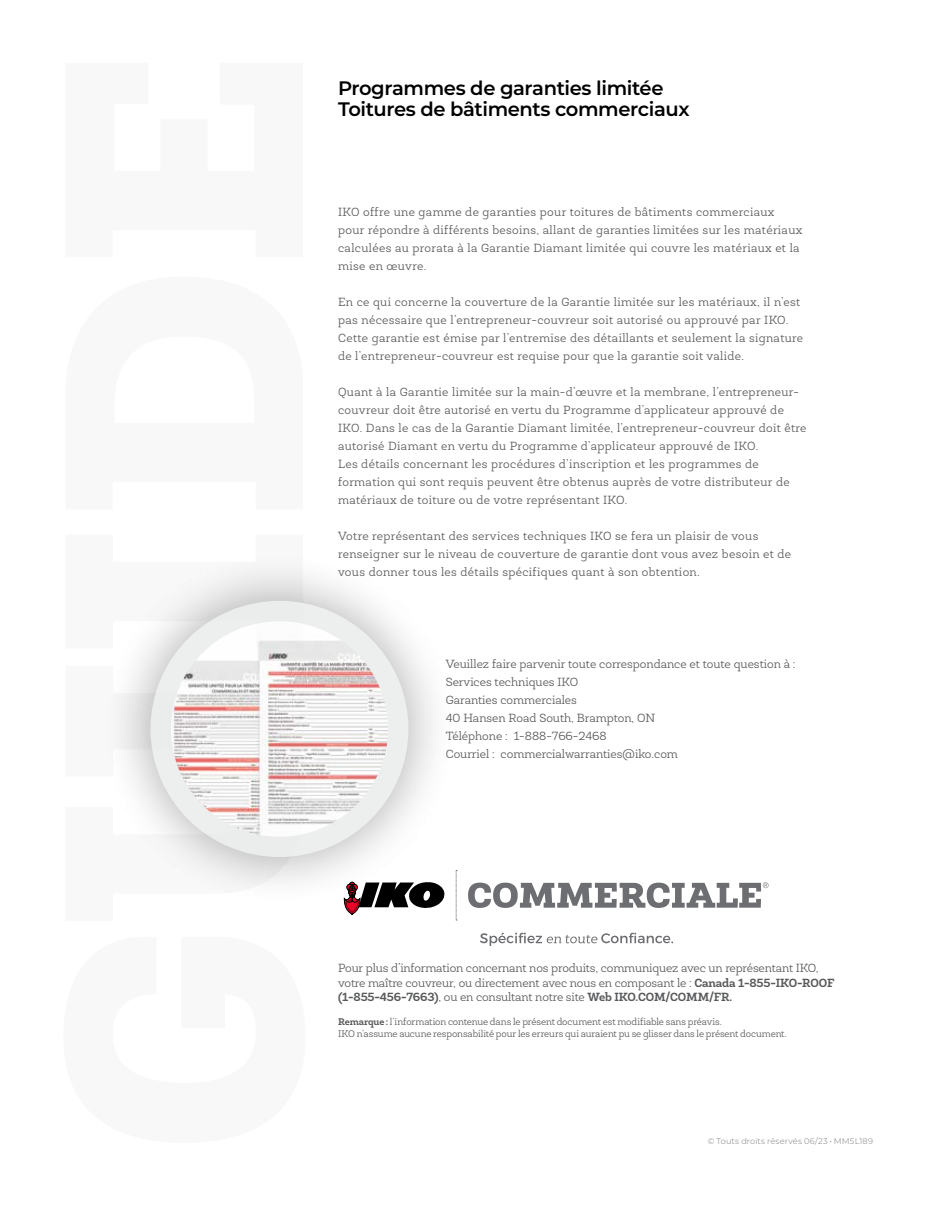
<style>
.page{position:relative;width:936px;height:1206px;background:#fff}
.page>*{position:absolute;margin:0;border:0;box-sizing:border-box;transform-origin:0 0}
.t1{font:600 19.5px "Montserrat";letter-spacing:-.02em;color:#000}
.t2{font:300 12px/18px "Newslab";letter-spacing:.03em;color:#58595b}
.t3{font:300 12px/14.4px "Newslab";letter-spacing:-.01em;color:#58595b}
.t4{font:300 12px/18px "Newslab";color:#58595b}
.Note{font:300 9.75px "Newslab";letter-spacing:-.01em;color:#58595b}
.t5{font:300 8.25px "Montserrat";letter-spacing:.015em;color:#797a7d}
.s1{font-weight:700}
.s2{font-family:"Newslab";font-weight:700}
</style>
<div class="page">
<svg style="left:345px;top:908px;width:14px;height:7px"></svg>
<svg style="left:456px;top:908px;width:1px;height:13px"></svg>
<svg style="left:480px;top:933px;width:193px;height:13px"></svg>
<svg style="left:468px;top:882px;width:301px;height:26px"></svg>
<div style="left:99px;top:550px;width:361px;height:358px;background:#000;opacity:.5"></div>
<img style="left:161px;top:611px;width:237px;height:236px">
<div style="left:150px;top:601px;width:258px;height:256px;border:20px solid #e6e7e8;border-radius:50%"></div>
<p class="t1" style="left:338px;top:75px;width:327px">Programmes de garanties limitée</p>
<p class="t1" style="left:338px;top:96px;width:353px">Toitures de bâtiments commerciaux</p>
<p class="t2" style="left:338px;top:203px;width:466px">IKO offre une gamme de garanties pour toitures de bâtiments commerciaux pour répondre à différents besoins, allant de garanties limitées sur les matériaux calculées au prorata à la Garantie Diamant limitée qui couvre les matériaux et la mise en œuvre.</p>
<p class="t2" style="left:338px;top:293px;width:467px">En ce qui concerne la couverture de la Garantie limitée sur les matériaux, il n’est pas nécessaire que l’entrepreneur-couvreur soit autorisé ou approuvé par IKO.<br>Cette garantie est émise par l’entremise des détaillants et seulement la signature de l’entrepreneur-couvreur est requise pour que la garantie soit valide.</p>
<p class="t2" style="left:338px;top:383px;width:470px">Quant à la Garantie limitée sur la main-d’œuvre et la membrane, l’entrepreneur&shy;couvreur doit être autorisé en vertu du Programme d’applicateur approuvé de IKO. Dans le cas de la Garantie Diamant limitée, l’entrepreneur-couvreur doit être autorisé Diamant en vertu du Programme d’applicateur approuvé de IKO.<br>Les détails concernant les procédures d’inscription et les programmes de formation qui sont requis peuvent être obtenus auprès de votre distributeur de matériaux de toiture ou de votre représentant IKO.</p>
<p class="t2" style="left:338px;top:527px;width:455px">Votre représentant des services techniques IKO se fera un plaisir de vous renseigner sur le niveau de couverture de garantie dont vous avez besoin et de vous donner tous les détails spécifiques quant à son obtention.</p>
<p class="t4" style="left:446px;top:655px;width:351px">Veuillez faire parvenir toute correspondance et toute question à :<br>Services techniques IKO<br>Garanties commerciales<br>40 Hansen Road South, Brampton, ON<br>Téléphone : 1-888-766-2468<br>Courriel : commercialwarranties@iko.com</p>
<p class="t3" style="left:338px;top:961px;width:498px">Pour plus d’information concernant nos produits, communiquez avec un représentant IKO, votre maître couvreur, ou directement avec nous en composant le : <span class="s1">Canada 1‑855‑IKO‑ROOF (1-855-456-7663)</span>, ou en consultant notre site <span class="s1">Web IKO.COM/COMM/FR.</span></p>
<p class="Note" style="left:338px;top:1015px;width:385px"><span class="s1">Remarque :</span> l’information contenue dans le présent document est modifiable sans préavis.</p>
<p class="Note" style="left:338px;top:1027px;width:450px">IKO n’assume aucune responsabilité pour les erreurs qui auraient pu se glisser dans le présent document.</p>
<p class="t5" style="left:708px;top:1135px;width:167px">© Touts droits réservés 06/23 <span class="s2">·</span> MM5L189</p>
</div>
